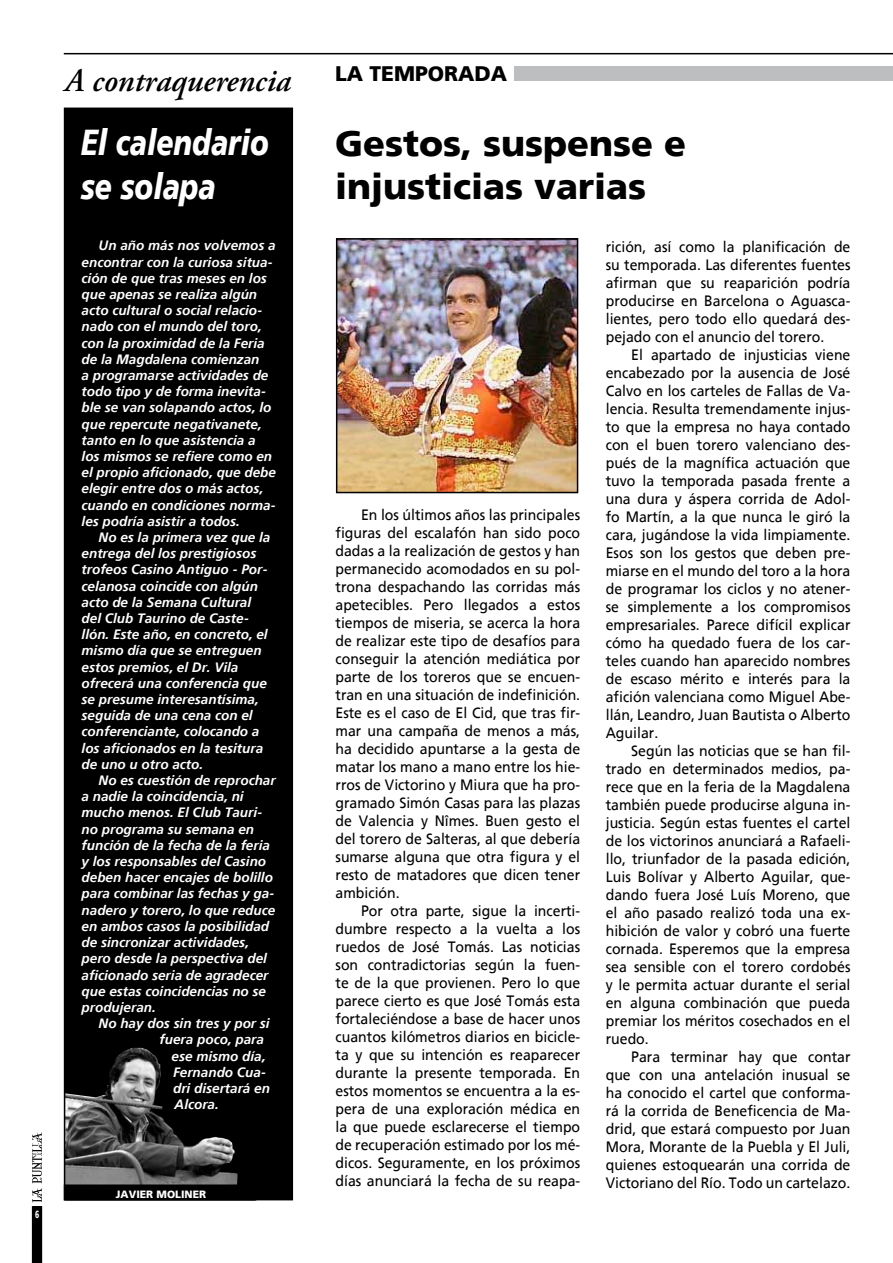
<style>
.page{position:relative;width:893px;height:1263px;background:#fff}
.page>*{position:absolute;margin:0;border:0;box-sizing:border-box;transform-origin:0 0}
.t1{font:900 36px/43.2px "Frutiger";color:#000}
.t2{font:italic 900 36px/43.2px "Frutiger";color:#fff;scale:.78 1}
.t3{font:italic 600 33px "Adobe Garamond Pro";color:#000}
.t4{font:900 21px "Frutiger";color:#000}
.t5{font:15px/18px "Frutiger";color:#000;text-align:justify;scale:.94 1}
.t6{font:italic 700 13.5px/16.2px "Frutiger Linotype";color:#fff}
.t7{font:900 10.5px "Frutiger";color:#fff}
.t8{font:900 10.5px "Frutiger";color:#fff;scale:.65 1}
</style>
<div class="page">
<hr style="left:64px;top:53px;width:829px;height:1px;background:#000">
<svg style="left:31px;top:1132px;width:12px;height:131px"></svg>
<div style="left:65px;top:108px;width:227px;height:1092px;background:#000"></div>
<div style="left:64px;top:108px;width:229px;height:1092px;border:2px solid #000"></div>
<div style="left:514px;top:66px;width:379px;height:15px;background:#bcbec0"></div>
<img style="left:65px;top:1048px;width:172px;height:136px">
<div style="left:64px;top:1184px;width:192px;height:16px;border:2px solid #000"></div>
<img style="left:339px;top:241px;width:236px;height:249px">
<div style="left:336px;top:238px;width:242px;height:255px;border:2px solid #000"></div>
<h2 class="t3" style="left:65px;top:62px;width:227px">A contraquerencia</h2>
<h1 class="t2" style="left:81px;top:121px;width:242px">El calendario se solapa</h1>
<p class="t6" style="left:82px;top:237px;width:196px;text-indent:17px">Un año más nos volvemos a encontrar con la curiosa situa&shy;ción de que tras meses en los que apenas se realiza algún acto cultural o social relacio&shy;nado con el mundo del toro, con la proximidad de la Feria de la Magdalena comienzan<br>a programarse actividades de todo tipo y de forma inevita&shy;ble se van solapando actos, lo que repercute negativanete, tanto en lo que asistencia a los mismos se refiere como en el propio aficionado, que debe elegir entre dos o más actos, cuando en condiciones norma&shy;les podría asistir a todos.</p>
<p class="t6" style="left:82px;top:529px;width:190px;text-indent:17px">No es la primera vez que la entrega del los prestigiosos trofeos Casino Antiguo - Por&shy;celanosa coincide con algún acto de la Semana Cultural del Club Taurino de Caste&shy;llón. Este año, en concreto, el mismo día que se entreguen estos premios, el Dr. Vila ofrecerá una conferencia que se presume interesantísima, seguida de una cena con el conferenciante, colocando a los aficionados en la tesitura de uno u otro acto.</p>
<p class="t6" style="left:82px;top:772px;width:196px;text-indent:17px">No es cuestión de reprochar a nadie la coincidencia, ni mucho menos. El Club Tauri&shy;no programa su semana en función de la fecha de la feria y los responsables del Casino deben hacer encajes de bolillo para combinar las fechas y ga&shy;nadero y torero, lo que reduce en ambos casos la posibilidad de sincronizar actividades, pero desde la perspectiva del aficionado seria de agradecer que estas coincidencias no se produjeran.</p>
<p class="t6" style="left:99px;top:1015px;width:173px">No hay dos sin tres y por si</p>
<p class="t6" style="left:160px;top:1031px;width:106px">fuera poco, para</p>
<p class="t6" style="left:172px;top:1047px;width:95px">ese mismo día,</p>
<p class="t6" style="left:173px;top:1064px;width:95px">Fernando Cua-</p>
<p class="t6" style="left:173px;top:1080px;width:98px">dri disertará en</p>
<p class="t6" style="left:175px;top:1096px;width:46px">Alcora.</p>
<p class="t8" style="left:35px;top:1207px;width:8px">6</p>
<p class="t7" style="left:116px;top:1187px;width:92px">JAVIER MOLINER</p>
<h3 class="t4" style="left:335px;top:61px;width:174px">LA TEMPORADA</h3>
<h1 class="t1" style="left:335px;top:122px;width:353px">Gestos, suspense e injusticias varias</h1>
<p class="t5" style="left:335px;top:506px;width:262px;text-indent:26px">En los últimos años las principales figuras del escalafón han sido poco dadas a la realización de gestos y han permanecido acomodados en su pol&shy;trona despachando las corridas más apetecibles. Pero llegados a estos tiempos de miseria, se acerca la hora de realizar este tipo de desafíos para conseguir la atención mediática por parte de los toreros que se encuen&shy;tran en una situación de indefinición.<br>Este es el caso de El Cid, que tras fir&shy;mar una campaña de menos a más, ha decidido apuntarse a la gesta de matar los mano a mano entre los hie&shy;rros de Victorino y Miura que ha pro&shy;gramado Simón Casas para las plazas de Valencia y Nîmes. Buen gesto el del torero de Salteras, al que debería sumarse alguna que otra figura y el resto de matadores que dicen tener ambición.</p>
<p class="t5" style="left:335px;top:902px;width:262px;text-indent:26px">Por otra parte, sigue la incerti&shy;dumbre respecto a la vuelta a los ruedos de José Tomás. Las noticias son contradictorias según la fuen&shy;te de la que provienen. Pero lo que parece cierto es que José Tomás esta fortaleciéndose a base de hacer unos cuantos kilómetros diarios en bicicle&shy;ta y que su intención es reaparecer durante la presente temporada. En estos momentos se encuentra a la es&shy;pera de una exploración médica en la que puede esclarecerse el tiempo de recuperación estimado por los mé&shy;dicos. Seguramente, en los próximos días anunciará la fecha de su reapa-</p>
<p class="t5" style="left:606px;top:238px;width:262px">rición, así como la planificación de su temporada. Las diferentes fuentes afirman que su reaparición podría producirse en Barcelona o Aguasca&shy;lientes, pero todo ello quedará des&shy;pejado con el anuncio del torero.</p>
<p class="t5" style="left:606px;top:346px;width:262px;text-indent:26px">El apartado de injusticias viene encabezado por la ausencia de José Calvo en los carteles de Fallas de Va&shy;lencia. Resulta tremendamente injus&shy;to que la empresa no haya contado con el buen torero valenciano des&shy;pués de la magnífica actuación que tuvo la temporada pasada frente a una dura y áspera corrida de Adol&shy;fo Martín, a la que nunca le giró la cara, jugándose la vida limpiamente.<br>Esos son los gestos que deben pre&shy;miarse en el mundo del toro a la hora de programar los ciclos y no atener&shy;se simplemente a los compromisos empresariales. Parece difícil explicar cómo ha quedado fuera de los car&shy;teles cuando han aparecido nombres de escaso mérito e interés para la afición valenciana como Miguel Abe&shy;llán, Leandro, Juan Bautista o Alberto Aguilar.</p>
<p class="t5" style="left:606px;top:742px;width:262px;text-indent:26px">Según las noticias que se han fil&shy;trado en determinados medios, pa&shy;rece que en la feria de la Magdalena también puede producirse alguna in&shy;justicia. Según estas fuentes el cartel de los victorinos anunciará a Rafaeli&shy;llo, triunfador de la pasada edición, Luis Bolívar y Alberto Aguilar, que&shy;dando fuera José Luís Moreno, que el año pasado realizó toda una ex&shy;hibición de valor y cobró una fuerte cornada. Esperemos que la empresa sea sensible con el torero cordobés y le permita actuar durante el serial en alguna combinación que pueda premiar los méritos cosechados en el ruedo.</p>
<p class="t5" style="left:606px;top:1048px;width:262px;text-indent:26px">Para terminar hay que contar que con una antelación inusual se ha conocido el cartel que conforma&shy;rá la corrida de Beneficencia de Ma&shy;drid, que estará compuesto por Juan Mora, Morante de la Puebla y El Juli, quienes estoquearán una corrida de Victoriano del Río. Todo un cartelazo.</p>
</div>
